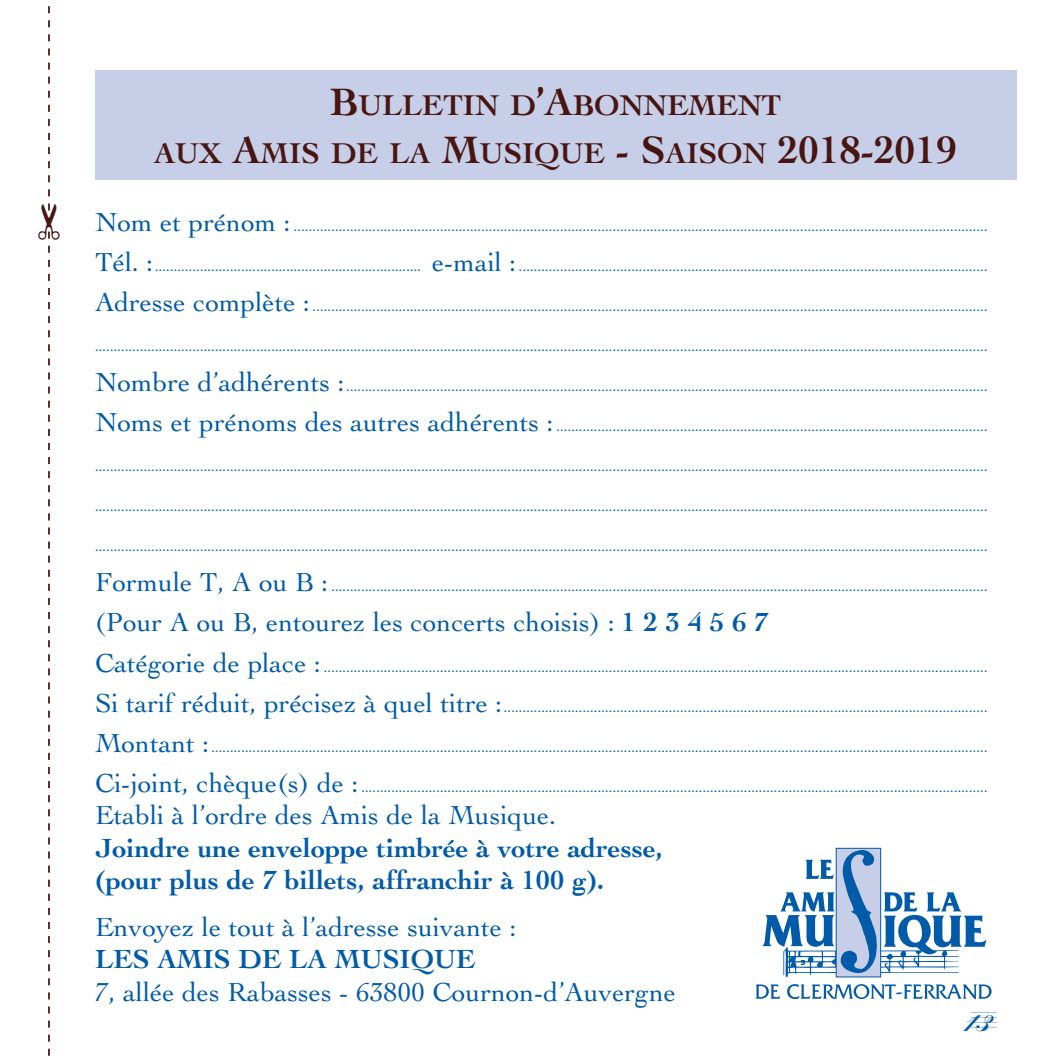
<style>
.page{position:relative;width:1062px;height:1062px;background:#fff}
.page>*{position:absolute;margin:0;border:0;box-sizing:border-box;transform-origin:0 0}
.t1{font:700 30px/48px "Cochin";color:#491511;text-align:center}
.t2{font:27.5px "Cochin";color:#015ba9}
.t3{font:700 27.5px/32.5px "Cochin";color:#015ba9}
.t4{font:900 27.5px "Kuenstler Script";color:#015ba9}
.t5{font:15px "Cochin";color:#015ba9}
.s1{font-size:40px}
.s2{font-size:27.5px}
.s3{font-weight:700}
</style>
<div class="page">
<svg style="left:970px;top:1012px;width:27px;height:16px"></svg>
<svg style="left:755px;top:984px;width:25px;height:14px"></svg>
<svg style="left:787px;top:984px;width:204px;height:15px"></svg>
<svg style="left:762px;top:849px;width:224px;height:128px"></svg>
<div style="left:95px;top:70px;width:921px;height:110px;background:#c6cee8"></div>
<svg style="left:48px;top:6px;width:2px;height:1050px"></svg>
<h1 class="t1" style="left:154px;top:80px;width:805px"><span class="s1">B</span>ULLETIN D<span class="s1">’A</span>BONNEMENT<br>AUX <span class="s1">A</span>MIS DE LA <span class="s1">M</span>USIQUE <span class="s1">- S</span>AISON <span class="s1">2018-2019</span></h1>
<p class="t5" style="left:95px;top:218px;width:894px"><span class="s2">Nom et prénom :</span> .........................................................................................................................................................................................</p>
<p class="t5" style="left:95px;top:258px;width:894px"><span class="s2">Tél. :</span>....................................................................... <span class="s2">e-mail :</span> .............................................................................................................................</p>
<p class="t5" style="left:95px;top:298px;width:894px"><span class="s2">Adresse complète :</span> ....................................................................................................................................................................................</p>
<p class="t5" style="left:95px;top:338px;width:894px">..............................................................................................................................................................................................................................................</p>
<p class="t5" style="left:95px;top:378px;width:894px"><span class="s2">Nombre d’adhérents :</span>...........................................................................................................................................................................</p>
<p class="t5" style="left:95px;top:418px;width:894px"><span class="s2">Noms et prénoms des autres adhérents :</span> ...................................................................................................................</p>
<p class="t5" style="left:95px;top:458px;width:894px">..............................................................................................................................................................................................................................................</p>
<p class="t5" style="left:95px;top:498px;width:894px">..............................................................................................................................................................................................................................................</p>
<p class="t5" style="left:95px;top:538px;width:894px">..............................................................................................................................................................................................................................................</p>
<p class="t5" style="left:95px;top:578px;width:894px"><span class="s2">Formule T, A ou B :</span> ...............................................................................................................................................................................</p>
<h2 class="t2" style="left:95px;top:607px;width:675px">(Pour A ou B, entourez les concerts choisis) : <span class="s3">1 2 3 4 5 6 7</span></h2>
<p class="t5" style="left:95px;top:658px;width:894px"><span class="s2">Catégorie de place :</span> .................................................................................................................................................................................</p>
<p class="t5" style="left:95px;top:698px;width:894px"><span class="s2">Si tarif réduit, précisez à quel titre :</span>.................................................................................................................................</p>
<p class="t5" style="left:95px;top:738px;width:894px"><span class="s2">Montant :</span>...............................................................................................................................................................................................................</p>
<p class="t5" style="left:95px;top:778px;width:894px"><span class="s2">Ci-joint, chèque(s) de :</span> .......................................................................................................................................................................</p>
<h2 class="t2" style="left:95px;top:799px;width:463px">Etabli à l’ordre des Amis de la Musique.</h2>
<h2 class="t3" style="left:95px;top:830px;width:569px">Joindre une enveloppe timbrée à votre adresse, (pour plus de 7 billets, affranchir à 100 g).</h2>
<h2 class="t2" style="left:95px;top:911px;width:423px">Envoyez le tout à l’adresse suivante :</h2>
<h2 class="t3" style="left:95px;top:941px;width:382px">LES AMIS DE LA MUSIQUE</h2>
<h2 class="t2" style="left:95px;top:976px;width:582px">7, allée des Rabasses - 63800 Cournon-d’Auvergne</h2>
<h2 class="t4" style="left:963px;top:1004px;width:30px">13</h2>
</div>
